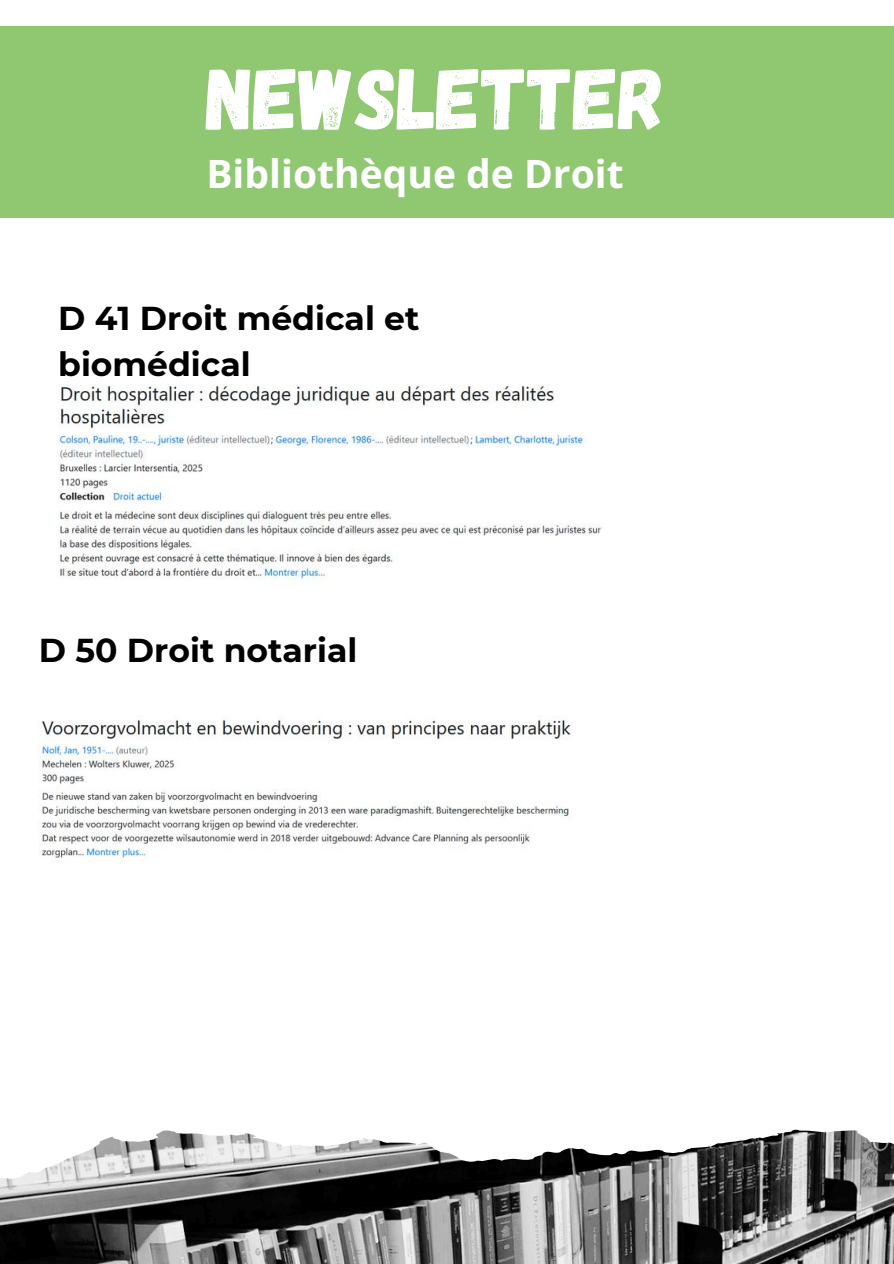
<style>
.page{position:relative;width:894px;height:1264px;background:#fff}
.page>*{position:absolute;margin:0;border:0;box-sizing:border-box;transform-origin:0 0}
.t1{font:87px "Gagalin";color:#fff}
.t2{font:700 39px "Open Sans";color:#fff}
.t3{font:700 33px/46.2px "Montserrat";color:#000}
</style>
<div class="page">
<div style="left:0;top:26px;width:893px;height:192px;background:#90c872"></div>
<img style="left:0;top:1129px;width:893px;height:134px">
<img style="left:58px;top:385px;width:544px;height:200px">
<img style="left:39px;top:715px;width:532px;height:147px">
<h1 class="t1" style="left:206px;top:42px;width:461px">NEWSLETTER</h1>
<p class="t2" style="left:206px;top:147px;width:418px">Bibliothèque de Droit</p>
<p class="t3" style="left:58px;top:294px;width:362px">D 41 Droit médical et biomédical</p>
<p class="t3" style="left:39px;top:626px;width:320px">D 50 Droit notarial</p>
</div>
